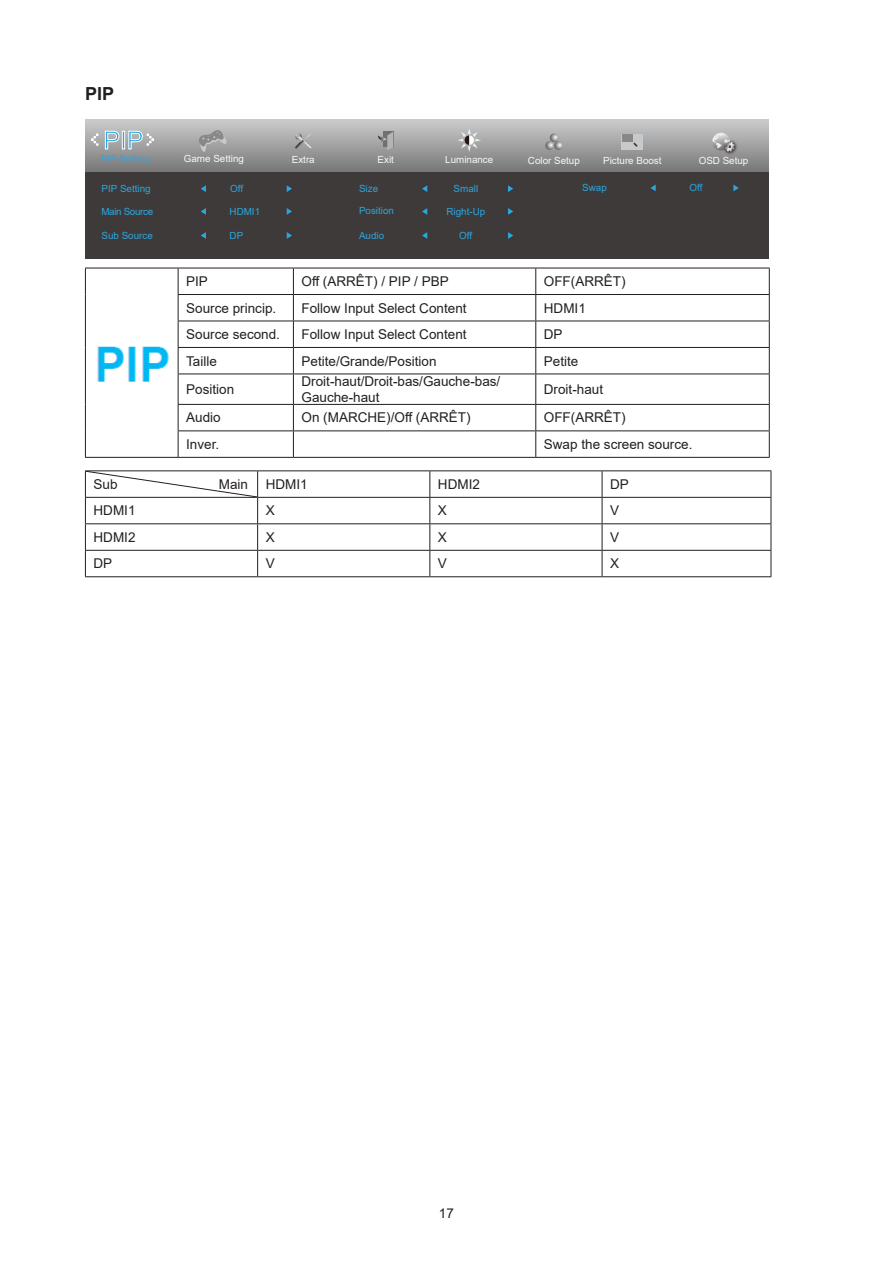
<style>
.page{position:relative;width:893px;height:1263px;background:#fff}
.page>*{position:absolute;margin:0;border:0;box-sizing:border-box;transform-origin:0 0}
.t1{font:24.75px "Arial";color:#2ca6e0}
.Heading_3{font:700 18px "Arial";color:#231f20}
.No_Spacing{font:13.5px/16.2px "Arial";color:#231f20}
.t2{font:9.9px "Arial";color:#2ca6e0}
.t3{font:9.9px "Arial";color:#f7f7f7}
.t4{font:9.9px "Arial";letter-spacing:-.035em;color:#2ca6e0}
</style>
<div class="page">
<svg style="left:85px;top:119px;width:683px;height:53px;background:#a0a0a1"></svg>
<div style="left:85px;top:172px;width:683px;height:87px;background:#3e3a39"></div>
<svg style="left:378px;top:132px;width:15px;height:19px"></svg>
<svg style="left:295px;top:133px;width:18px;height:16px"></svg>
<svg style="left:458px;top:128px;width:23px;height:24px"></svg>
<svg style="left:545px;top:134px;width:18px;height:16px"></svg>
<svg style="left:201px;top:185px;width:5px;height:7px"></svg>
<svg style="left:287px;top:185px;width:5px;height:7px"></svg>
<svg style="left:650px;top:185px;width:6px;height:6px"></svg>
<svg style="left:733px;top:185px;width:6px;height:6px"></svg>
<div style="left:622px;top:134px;width:21px;height:15px;background:#c8c9ca"></div>
<div style="left:622px;top:134px;width:10px;height:8px;background:#888"></div>
<svg style="left:633px;top:142px;width:5px;height:5px"></svg>
<svg style="left:201px;top:232px;width:5px;height:7px"></svg>
<svg style="left:287px;top:232px;width:5px;height:7px"></svg>
<svg style="left:105px;top:131px;width:14px;height:18px"></svg>
<div style="left:122px;top:131px;width:3px;height:18px;border:1px solid #fff"></div>
<svg style="left:199px;top:130px;width:28px;height:22px"></svg>
<img style="left:722px;top:139px;width:18px;height:18px">
<svg style="left:712px;top:133px;width:23px;height:19px"></svg>
<svg style="left:91px;top:133px;width:8px;height:13px"></svg>
<svg style="left:128px;top:131px;width:26px;height:18px"></svg>
<svg style="left:201px;top:208px;width:5px;height:7px"></svg>
<svg style="left:287px;top:208px;width:5px;height:7px"></svg>
<svg style="left:422px;top:185px;width:5px;height:7px"></svg>
<svg style="left:508px;top:185px;width:5px;height:7px"></svg>
<svg style="left:422px;top:232px;width:5px;height:7px"></svg>
<svg style="left:508px;top:232px;width:5px;height:7px"></svg>
<svg style="left:422px;top:208px;width:5px;height:7px"></svg>
<svg style="left:508px;top:208px;width:5px;height:7px"></svg>
<hr style="left:85px;top:268px;width:93px;height:1px;background:#231f20">
<hr style="left:178px;top:268px;width:115px;height:1px;background:#231f20">
<hr style="left:293px;top:268px;width:243px;height:1px;background:#231f20">
<hr style="left:536px;top:268px;width:234px;height:1px;background:#231f20">
<hr style="left:178px;top:294px;width:115px;height:1px;background:#231f20">
<hr style="left:293px;top:294px;width:243px;height:1px;background:#231f20">
<hr style="left:536px;top:294px;width:234px;height:1px;background:#231f20">
<hr style="left:178px;top:321px;width:115px;height:1px;background:#231f20">
<hr style="left:293px;top:321px;width:243px;height:1px;background:#231f20">
<hr style="left:536px;top:321px;width:234px;height:1px;background:#231f20">
<svg style="left:85px;top:268px;width:1px;height:106px"></svg>
<hr style="left:178px;top:347px;width:115px;height:1px;background:#231f20">
<svg style="left:178px;top:268px;width:1px;height:106px"></svg>
<hr style="left:293px;top:347px;width:243px;height:1px;background:#231f20">
<svg style="left:293px;top:268px;width:1px;height:106px"></svg>
<hr style="left:536px;top:347px;width:234px;height:1px;background:#231f20">
<svg style="left:535px;top:268px;width:1px;height:106px"></svg>
<svg style="left:769px;top:268px;width:1px;height:106px"></svg>
<hr style="left:85px;top:374px;width:1px;height:30px;background:#231f20">
<hr style="left:178px;top:374px;width:115px;height:1px;background:#231f20">
<hr style="left:178px;top:374px;width:1px;height:30px;background:#231f20">
<hr style="left:293px;top:374px;width:243px;height:1px;background:#231f20">
<hr style="left:293px;top:374px;width:1px;height:30px;background:#231f20">
<hr style="left:536px;top:374px;width:234px;height:1px;background:#231f20">
<hr style="left:535px;top:374px;width:1px;height:30px;background:#231f20">
<hr style="left:769px;top:374px;width:1px;height:30px;background:#231f20">
<hr style="left:178px;top:404px;width:115px;height:1px;background:#231f20">
<hr style="left:293px;top:404px;width:243px;height:1px;background:#231f20">
<hr style="left:536px;top:404px;width:234px;height:1px;background:#231f20">
<svg style="left:85px;top:404px;width:1px;height:53px"></svg>
<hr style="left:178px;top:430px;width:115px;height:1px;background:#231f20">
<svg style="left:178px;top:405px;width:1px;height:52px"></svg>
<hr style="left:293px;top:430px;width:243px;height:1px;background:#231f20">
<svg style="left:293px;top:405px;width:1px;height:52px"></svg>
<hr style="left:536px;top:430px;width:234px;height:1px;background:#231f20">
<svg style="left:535px;top:405px;width:1px;height:52px"></svg>
<svg style="left:769px;top:405px;width:1px;height:52px"></svg>
<hr style="left:85px;top:457px;width:93px;height:1px;background:#231f20">
<hr style="left:178px;top:457px;width:115px;height:1px;background:#231f20">
<hr style="left:293px;top:457px;width:243px;height:1px;background:#231f20">
<hr style="left:536px;top:457px;width:234px;height:1px;background:#231f20">
<img style="left:97px;top:346px;width:72px;height:36px">
<hr style="left:85px;top:470px;width:173px;height:1px;background:#231f20">
<hr style="left:258px;top:470px;width:172px;height:1px;background:#231f20">
<hr style="left:430px;top:470px;width:172px;height:1px;background:#231f20">
<hr style="left:602px;top:470px;width:169px;height:1px;background:#231f20">
<hr style="left:258px;top:497px;width:172px;height:1px;background:#231f20">
<hr style="left:430px;top:497px;width:172px;height:1px;background:#231f20">
<hr style="left:602px;top:497px;width:169px;height:1px;background:#231f20">
<hr style="left:258px;top:523px;width:172px;height:1px;background:#231f20">
<hr style="left:430px;top:523px;width:172px;height:1px;background:#231f20">
<hr style="left:602px;top:523px;width:169px;height:1px;background:#231f20">
<hr style="left:258px;top:550px;width:172px;height:1px;background:#231f20">
<hr style="left:430px;top:550px;width:172px;height:1px;background:#231f20">
<svg style="left:429px;top:471px;width:1px;height:105px"></svg>
<hr style="left:602px;top:550px;width:169px;height:1px;background:#231f20">
<svg style="left:602px;top:471px;width:1px;height:105px"></svg>
<svg style="left:771px;top:471px;width:1px;height:105px"></svg>
<hr style="left:85px;top:576px;width:173px;height:1px;background:#231f20">
<hr style="left:258px;top:576px;width:172px;height:1px;background:#231f20">
<hr style="left:430px;top:576px;width:172px;height:1px;background:#231f20">
<hr style="left:602px;top:576px;width:169px;height:1px;background:#231f20">
<svg style="left:85px;top:471px;width:173px;height:105px"></svg>
<p class="Heading_3" style="left:85px;top:81px;width:31px">PIP</p>
<p class="t1" style="left:103px;top:123px;width:41px">PIP</p>
<p class="t3" style="left:184px;top:152px;width:62px">Game Setting</p>
<p class="t3" style="left:699px;top:153px;width:51px">OSD Setup</p>
<p class="t2" style="left:101px;top:152px;width:51px">PIP Setting</p>
<p class="t3" style="left:292px;top:153px;width:24px">Extra</p>
<p class="t3" style="left:378px;top:153px;width:18px">Exit</p>
<p class="t3" style="left:445px;top:153px;width:50px">Luminance</p>
<p class="t3" style="left:528px;top:153px;width:53px">Color Setup</p>
<p class="t2" style="left:359px;top:182px;width:21px">Size</p>
<p class="t2" style="left:359px;top:204px;width:36px">Position</p>
<p class="t3" style="left:603px;top:153px;width:60px">Picture Boost</p>
<p class="t2" style="left:582px;top:181px;width:26px">Swap</p>
<p class="t2" style="left:690px;top:181px;width:14px">Off</p>
<p class="t2" style="left:101px;top:182px;width:51px">PIP Setting</p>
<p class="t2" style="left:230px;top:182px;width:15px">Off</p>
<p class="t4" style="left:101px;top:204px;width:53px">Main Source</p>
<p class="t2" style="left:454px;top:182px;width:26px">Small</p>
<p class="t2" style="left:459px;top:229px;width:15px">Off</p>
<p class="t2" style="left:230px;top:205px;width:32px">HDMI1</p>
<p class="t2" style="left:446px;top:205px;width:40px">Right-Up</p>
<p class="t2" style="left:101px;top:229px;width:53px">Sub Source</p>
<p class="t2" style="left:230px;top:229px;width:15px">DP</p>
<p class="t2" style="left:359px;top:229px;width:27px">Audio</p>
<p class="No_Spacing" style="left:186px;top:273px;width:23px">PIP</p>
<p class="No_Spacing" style="left:301px;top:273px;width:149px">Off (ARRÊT) / PIP / PBP</p>
<p class="No_Spacing" style="left:544px;top:273px;width:83px">OFF(ARRÊT)</p>
<p class="No_Spacing" style="left:186px;top:300px;width:92px">Source princip.</p>
<p class="No_Spacing" style="left:301px;top:300px;width:167px">Follow Input Select Content</p>
<p class="No_Spacing" style="left:544px;top:300px;width:43px">HDMI1</p>
<p class="No_Spacing" style="left:186px;top:326px;width:95px">Source second.</p>
<p class="No_Spacing" style="left:301px;top:326px;width:167px">Follow Input Select Content</p>
<p class="No_Spacing" style="left:544px;top:326px;width:20px">DP</p>
<p class="No_Spacing" style="left:186px;top:353px;width:32px">Taille</p>
<p class="No_Spacing" style="left:301px;top:353px;width:137px">Petite/Grande/Position</p>
<p class="No_Spacing" style="left:544px;top:353px;width:36px">Petite</p>
<p class="No_Spacing" style="left:186px;top:381px;width:50px">Position</p>
<p class="No_Spacing" style="left:301px;top:373px;width:200px">Droit-haut/Droit-bas/Gauche-bas/<br>Gauche-haut</p>
<p class="No_Spacing" style="left:544px;top:381px;width:61px">Droit-haut</p>
<p class="No_Spacing" style="left:186px;top:409px;width:36px">Audio</p>
<p class="No_Spacing" style="left:301px;top:409px;width:171px">On (MARCHE)/Off (ARRÊT)</p>
<p class="No_Spacing" style="left:544px;top:409px;width:83px">OFF(ARRÊT)</p>
<p class="No_Spacing" style="left:186px;top:436px;width:35px">Inver.</p>
<p class="No_Spacing" style="left:544px;top:436px;width:150px">Swap the screen source.</p>
<p class="No_Spacing" style="left:94px;top:476px;width:26px">Sub</p>
<p class="No_Spacing" style="left:219px;top:476px;width:31px">Main</p>
<p class="No_Spacing" style="left:266px;top:476px;width:43px">HDMI1</p>
<p class="No_Spacing" style="left:438px;top:476px;width:43px">HDMI2</p>
<p class="No_Spacing" style="left:610px;top:476px;width:20px">DP</p>
<p class="No_Spacing" style="left:94px;top:502px;width:43px">HDMI1</p>
<p class="No_Spacing" style="left:266px;top:502px;width:11px">X</p>
<p class="No_Spacing" style="left:438px;top:502px;width:11px">X</p>
<p class="No_Spacing" style="left:610px;top:502px;width:11px">V</p>
<p class="No_Spacing" style="left:94px;top:529px;width:43px">HDMI2</p>
<p class="No_Spacing" style="left:266px;top:529px;width:11px">X</p>
<p class="No_Spacing" style="left:438px;top:529px;width:11px">X</p>
<p class="No_Spacing" style="left:610px;top:529px;width:11px">V</p>
<p class="No_Spacing" style="left:94px;top:555px;width:20px">DP</p>
<p class="No_Spacing" style="left:266px;top:555px;width:11px">V</p>
<p class="No_Spacing" style="left:438px;top:555px;width:11px">V</p>
<p class="No_Spacing" style="left:610px;top:555px;width:11px">X</p>
<p class="No_Spacing" style="left:439px;top:1205px;width:17px">17</p>
</div>
